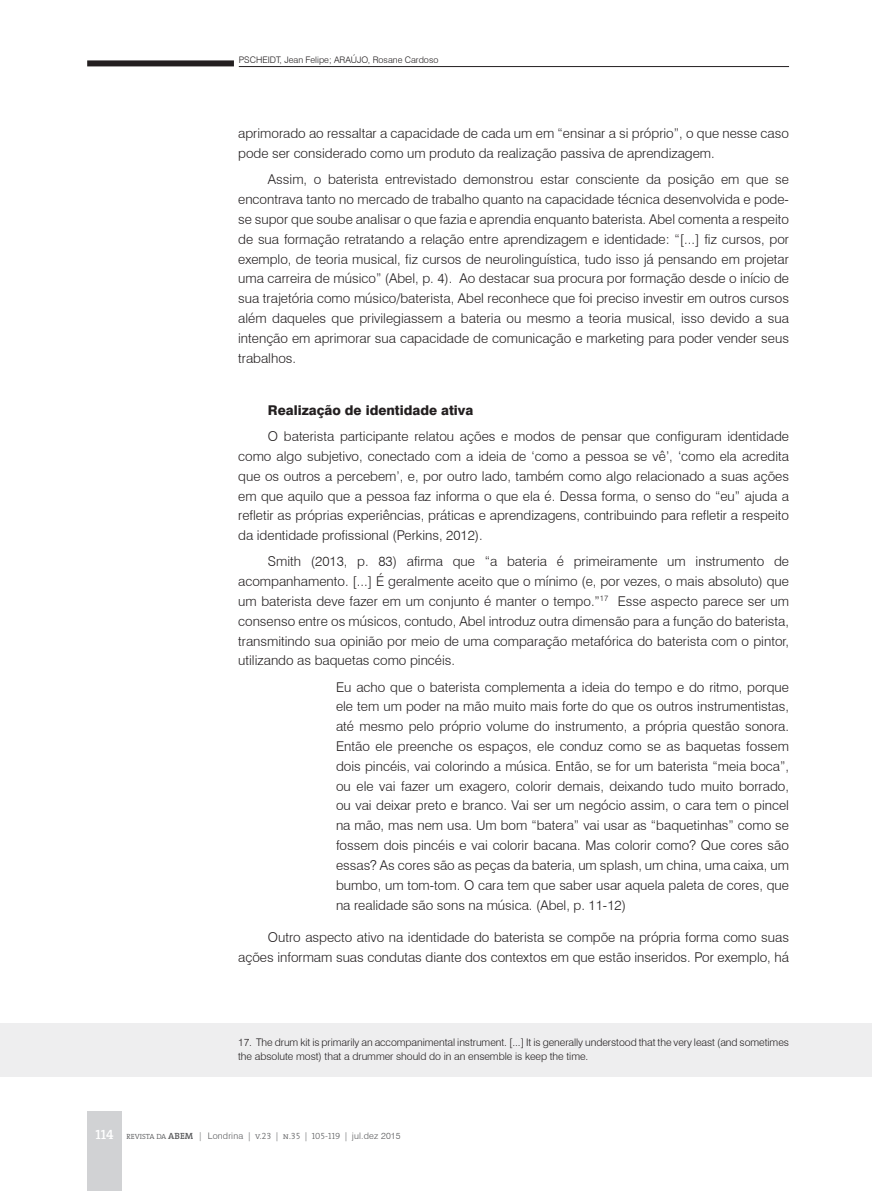
<style>
.page{position:relative;width:872px;height:1191px;background:#fff}
.page>*{position:absolute;margin:0;border:0;box-sizing:border-box;transform-origin:0 0}
.t1{font:300 13.5px/19.8px "Swiss 721 BT";color:#231f20;text-align:justify}
.t2{font:800 13.5px "Swiss 721 BT";color:#231f20}
.t3{font:300 10.5px/13.5px "Swiss 721 BT";letter-spacing:-.005em;color:#231f20}
.t4{font:300 9px "Swiss 721 BT";letter-spacing:.02em;color:#57585a}
.t5{font:300 9px "Swiss 721 BT";color:#231f20}
.s1{font-family:"The Serif Semi Bold Caps";font-weight:400;font-size:13.5px;color:#fff}
.s2{font-family:"The Serif";font-size:7.5px}
.s3{font-family:"The Serif";font-weight:600}
.s4{font-family:"The Serif Light Caps";font-weight:400}
</style>
<div class="page">
<hr style="left:239px;top:66px;width:550px;height:1px;background:#231f20">
<div style="left:87px;top:60px;width:147px;height:6px;background:#231f20"></div>
<div style="left:87px;top:1111px;width:35px;height:80px;background:#d1d2d4"></div>
<div style="left:0;top:1023px;width:872px;height:53px;background:#eeeeef"></div>
<p class="t5" style="left:239px;top:54px;width:201px">PSCHEIDT, Jean Felipe; ARAÚJO, Rosane Cardoso</p>
<p class="t1" style="left:238px;top:123px;width:552px;line-height:20.2px">aprimorado ao ressaltar a capacidade de cada um em “ensinar a si próprio”, o que nesse caso pode ser considerado como um produto da realização passiva de aprendizagem.</p>
<p class="t1" style="left:238px;top:169px;width:552px;text-indent:30px">Assim, o baterista entrevistado demonstrou estar consciente da posição em que se encontrava tanto no mercado de trabalho quanto na capacidade técnica desenvolvida e pode&shy;se supor que soube analisar o que fazia e aprendia enquanto baterista. Abel comenta a respeito de sua formação retratando a relação entre aprendizagem e identidade: “[...] fiz cursos, por exemplo, de teoria musical, fiz cursos de neurolinguística, tudo isso já pensando em projetar uma carreira de músico” (Abel, p. 4). Ao destacar sua procura por formação desde o início de sua trajetória como músico/baterista, Abel reconhece que foi preciso investir em outros cursos além daqueles que privilegiassem a bateria ou mesmo a teoria musical, isso devido a sua intenção em aprimorar sua capacidade de comunicação e marketing para poder vender seus trabalhos.</p>
<p class="t2" style="left:268px;top:402px;width:207px">Realização de identidade ativa</p>
<p class="t1" style="left:238px;top:426px;width:552px;text-indent:30px">O baterista participante relatou ações e modos de pensar que configuram identidade como algo subjetivo, conectado com a ideia de ‘como a pessoa se vê’, ‘como ela acredita que os outros a percebem’, e, por outro lado, também como algo relacionado a suas ações em que aquilo que a pessoa faz informa o que ela é. Dessa forma, o senso do “eu” ajuda a refletir as próprias experiências, práticas e aprendizagens, contribuindo para refletir a respeito da identidade profissional (Perkins, 2012).</p>
<p class="t1" style="left:238px;top:551px;width:552px;text-indent:30px">Smith (2013, p. 83) afirma que “a bateria é primeiramente um instrumento de acompanhamento. [...] É geralmente aceito que o mínimo (e, por vezes, o mais absoluto) que um baterista deve fazer em um conjunto é manter o tempo.”<sup>17</sup> Esse aspecto parece ser um consenso entre os músicos, contudo, Abel introduz outra dimensão para a função do baterista, transmitindo sua opinião por meio de uma comparação metafórica do baterista com o pintor, utilizando as baquetas como pincéis.</p>
<p class="t1" style="left:336px;top:677px;width:454px">Eu acho que o baterista complementa a ideia do tempo e do ritmo, porque ele tem um poder na mão muito mais forte do que os outros instrumentistas, até mesmo pelo próprio volume do instrumento, a própria questão sonora.<br>Então ele preenche os espaços, ele conduz como se as baquetas fossem dois pincéis, vai colorindo a música. Então, se for um baterista “meia boca”, ou ele vai fazer um exagero, colorir demais, deixando tudo muito borrado, ou vai deixar preto e branco. Vai ser um negócio assim, o cara tem o pincel na mão, mas nem usa. Um bom “batera” vai usar as “baquetinhas” como se fossem dois pincéis e vai colorir bacana. Mas colorir como? Que cores são essas? As cores são as peças da bateria, um splash, um china, uma caixa, um bumbo, um tom-tom. O cara tem que saber usar aquela paleta de cores, que na realidade são sons na música. (Abel, p. 11-12)</p>
<p class="t1" style="left:238px;top:927px;width:552px;text-align:right">Outro aspecto ativo na identidade do baterista se compõe na própria forma como suas ações informam suas condutas diante dos contextos em que estão inseridos. Por exemplo, há</p>
<p class="t3" style="left:238px;top:1035px;width:552px">17. The drum kit is primarily an accompanimental instrument. [...] It is generally understood that the very least (and sometimes the absolute most) that a drummer should do in an ensemble is keep the time.</p>
<p class="t4" style="left:95px;top:1130px;width:307px"><span class="s1">114</span> <span class="s2">REVISTA DA</span> <span class="s3">ABEM</span> | Londrina <span class="s4">| v.23 | n.35 | 105-119 |</span> jul.dez 2015</p>
</div>
